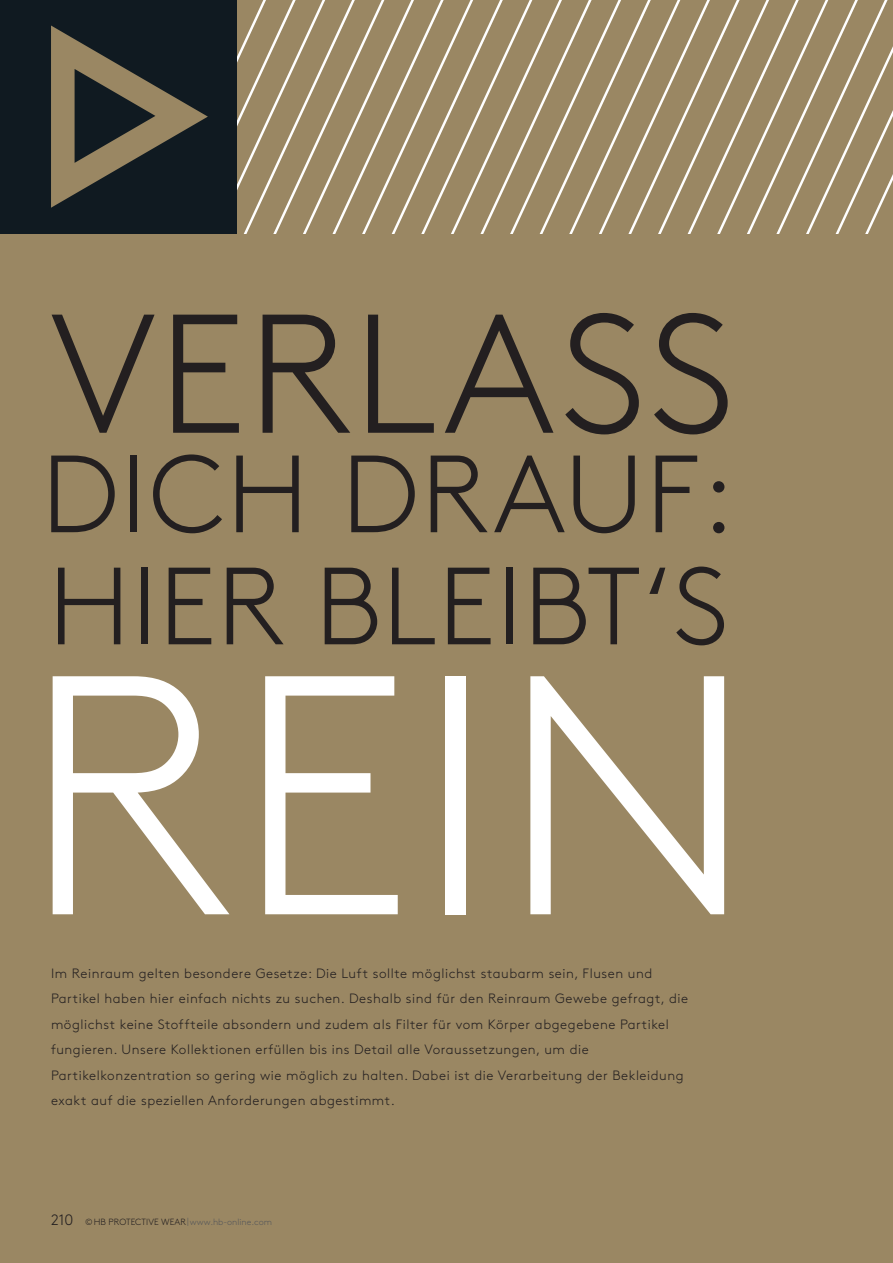
<style>
.page{position:relative;width:893px;height:1263px;background:#9a8763}
.page>*{position:absolute;margin:0;border:0;box-sizing:border-box;transform-origin:0 0}
.t1{font:300 340.05px "Brown Pro";color:#fff}
.t2{font:300 168.75px "Brown Pro";letter-spacing:.01em;color:#231f20}
.t3{font:300 109.5px "Brown Pro";letter-spacing:.01em;color:#231f20}
.Kapitel_Einstieg_Fli{font:300 13.5px/25.5px "Brown Pro";letter-spacing:.04em;color:#231f20}
.t4{font:300 9px "Brown Pro";letter-spacing:.01em;color:#57585a}
.s1{font-size:15px;color:#231f20}
.s2{color:#231f20}
</style>
<div class="page">
<div style="left:0;top:0;width:237px;height:234px;background:#101a21"></div>
<svg style="left:51px;top:0;width:842px;height:234px"></svg>
<p class="t2" style="left:50px;top:250px;width:687px">VERLASS</p>
<p class="t3" style="left:41px;top:413px;width:694px">DICH DRAUF:</p>
<p class="t3" style="left:48px;top:526px;width:682px">HIER BLEIBT‘S</p>
<p class="t1" style="left:22px;top:546px;width:734px">REIN</p>
<p class="Kapitel_Einstieg_Fli" style="left:51px;top:959px;width:639px">Im Reinraum gelten besondere Gesetze: Die Luft sollte möglichst staubarm sein, Flusen und Partikel haben hier einfach nichts zu suchen. Deshalb sind für den Reinraum Gewebe gefragt, die möglichst keine Stoffteile absondern und zudem als Filter für vom Körper abgegebene Partikel fungieren. Unsere Kollektionen erfüllen bis ins Detail alle Voraussetzungen, um die Partikelkonzentration so gering wie möglich zu halten. Dabei ist die Verarbeitung der Bekleidung exakt auf die speziellen Anforderungen abgestimmt.</p>
<p class="t4" style="left:51px;top:1215px;width:223px"><span class="s1">210</span> <span class="s2">©HB PROTECTIVE WEAR</span>|www.hb-online.com</p>
</div>
